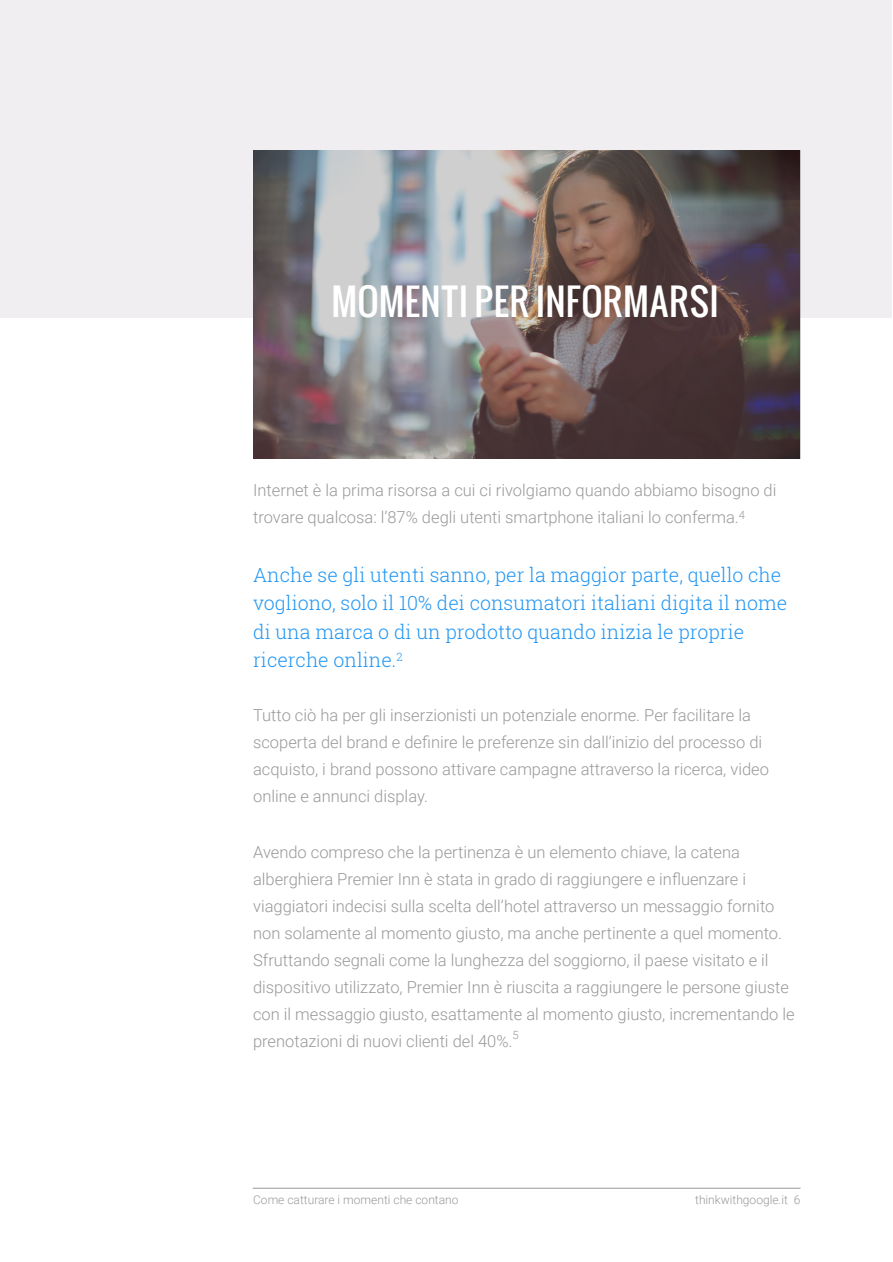
<style>
.page{position:relative;width:893px;height:1262px;background:#fff}
.page>*{position:absolute;margin:0;border:0;box-sizing:border-box;transform-origin:0 0}
.t1{font:36px "Oswald";color:#fff}
.t2{font:300 19.5px/28.5px "Roboto Slab";color:#2196f3}
.t3{font:300 16.5px/27px "Roboto";color:#999}
.t4{font:300 12px "Roboto";color:#999}
.t5{font:300 11.25px "Roboto";color:#999}
</style>
<div class="page">
<div style="left:1px;top:0;width:891px;height:317px;background:#f0eef0"></div>
<hr style="left:253px;top:1188px;width:547px;height:1px;background:#999">
<img style="left:253px;top:150px;width:547px;height:309px">
<h1 class="t1" style="left:331px;top:274px;width:389px">MOMENTI PER INFORMARSI</h1>
<p class="t3" style="left:253px;top:476px;width:525px">Internet è la prima risorsa a cui ci rivolgiamo quando abbiamo bisogno di trovare qualcosa: l’87% degli utenti smartphone italiani lo conferma.<sup>4</sup></p>
<p class="t2" style="left:253px;top:560px;width:535px">Anche se gli utenti sanno, per la maggior parte, quello che vogliono, solo il 10% dei consumatori italiani digita il nome di una marca o di un prodotto quando inizia le proprie ricerche online.<sup>2</sup></p>
<p class="t3" style="left:253px;top:701px;width:517px">Tutto ciò ha per gli inserzionisti un potenziale enorme. Per facilitare la scoperta del brand e definire le preferenze sin dall’inizio del processo di acquisto, i brand possono attivare campagne attraverso la ricerca, video online e annunci display.</p>
<p class="t3" style="left:253px;top:837px;width:543px">Avendo compreso che la pertinenza è un elemento chiave, la catena alberghiera Premier Inn è stata in grado di raggiungere e influenzare i viaggiatori indecisi sulla scelta dell’hotel attraverso un messaggio fornito non solamente al momento giusto, ma anche pertinente a quel momento.<br>Sfruttando segnali come la lunghezza del soggiorno, il paese visitato e il dispositivo utilizzato, Premier Inn è riuscita a raggiungere le persone giuste con il messaggio giusto, esattamente al momento giusto, incrementando le prenotazioni di nuovi clienti del 40%.</p>
<p class="t5" style="left:512px;top:1027px;width:8px">5</p>
<p class="t4" style="left:253px;top:1191px;width:207px">Come catturare i momenti che contano</p>
<p class="t4" style="left:695px;top:1190px;width:107px">thinkwithgoogle.it 6</p>
</div>
